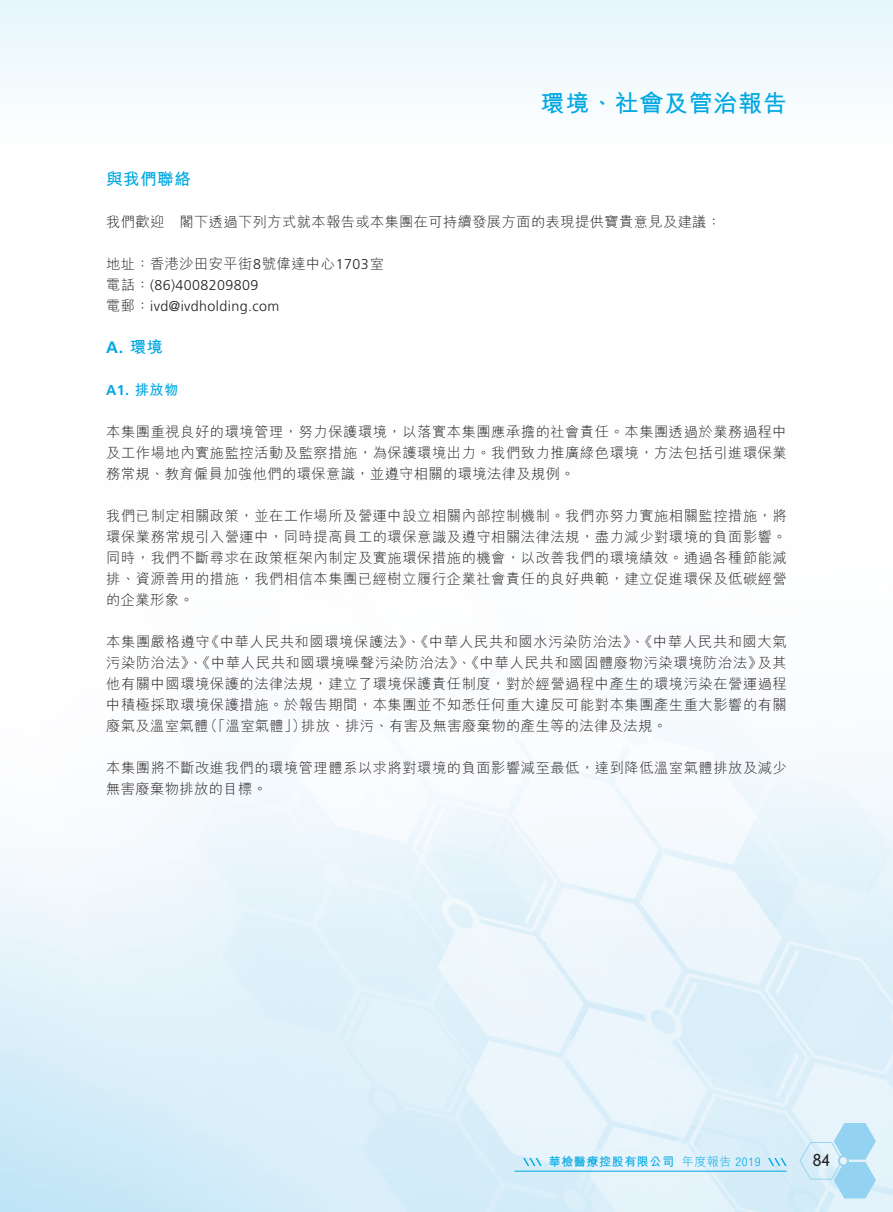
<style>
.page{position:relative;width:893px;height:1212px;background:#fff}
.page>*{position:absolute;margin:0;border:0;box-sizing:border-box;transform-origin:0 0}
.t1{font:700 24px "M Hei HK";letter-spacing:.03em;color:#00a8e2}
.t2{font:700 16.5px "M Hei HK";letter-spacing:.03em;color:#00a8e2}
.t3{font:700 16.5px "Frutiger LT Std";color:#00a8e2}
.t4{font:300 16.5px "DIN Neuzeit Grotesk Std";color:#231f20}
.t5{font:300 14.25px/21px "M Hei HK";letter-spacing:.04em;color:#231f20;text-align:justify}
.t6{font:300 14.25px/21px "Frutiger LT Std";letter-spacing:.03em;color:#231f20}
.t7{font:700 14.25px "Frutiger LT Std";color:#00a8e2}
.t8{font:700 12px "M Hei HK";letter-spacing:.05em;color:#00a8e2}
.t9{font:300 12px "M Hei HK";color:#00a8e2}
.s1{font-family:"Frutiger LT Std"}
.s2{font-family:"M Hei HK"}
.s3{font-family:"Helvetica Neue LT Std";font-stretch:condensed}
</style>
<div class="page">
<svg style="left:799px;top:1123px;width:77px;height:75px"></svg>
<div style="left:0;top:0;width:893px;height:170px;background:#f4fbfd"></div>
<svg style="left:523px;top:1158px;width:19px;height:8px"></svg>
<svg style="left:768px;top:1158px;width:19px;height:8px"></svg>
<hr style="left:514px;top:1171px;width:273px;height:1px;background:#00a8e2">
<h1 class="t1" style="left:541px;top:85px;width:248px">環境、社會及管治報告</h1>
<p class="t2" style="left:106px;top:167px;width:86px">與我們聯絡</p>
<p class="t5" style="left:106px;top:211px;width:616px">我們歡迎　閣下透過下列方式就本報告或本集團在可持續發展方面的表現提供寶貴意見及建議：</p>
<p class="t5" style="left:106px;top:253px;width:279px">地址：香港沙田安平街<span class="s1">8</span>號偉達中心<span class="s1">1703</span>室</p>
<p class="t6" style="left:106px;top:275px;width:174px"><span class="s2">電話：</span>)86(4008209809<br><span class="s2">電郵：</span>ivd@ivdholding.com</p>
<p class="t3" style="left:106px;top:337px;width:58px">A. <span class="s2">環境</span></p>
<p class="t7" style="left:106px;top:381px;width:74px">A1. <span class="s2">排放物</span></p>
<p class="t5" style="left:106px;top:421px;width:682px">本集團重視良好的環境管理，努力保護環境，以落實本集團應承擔的社會責任。本集團透過於業務過程中及工作場地內實施監控活動及監察措施，為保護環境出力。我們致力推廣綠色環境，方法包括引進環保業務常規、教育僱員加強他們的環保意識，並遵守相關的環境法律及規例。</p>
<p class="t5" style="left:106px;top:505px;width:682px">我們已制定相關政策，並在工作場所及營運中設立相關內部控制機制。我們亦努力實施相關監控措施，將環保業務常規引入營運中，同時提高員工的環保意識及遵守相關法律法規，盡力減少對環境的負面影響。同時，我們不斷尋求在政策框架內制定及實施環保措施的機會，以改善我們的環境績效。通過各種節能減排、資源善用的措施，我們相信本集團已經樹立履行企業社會責任的良好典範，建立促進環保及低碳經營的企業形象。</p>
<p class="t5" style="left:205px;top:631px;width:583px">《中華人民共和國環境保護法》、《中華人民共和國水污染防治法》、《中華人民共和國大氣</p>
<p class="t5" style="left:106px;top:631px;width:105px">本集團嚴格遵守</p>
<p class="t5" style="left:106px;top:652px;width:657px">污染防治法》、《中華人民共和國環境噪聲污染防治法》、《中華人民共和國固體廢物污染環境防治法》</p>
<p class="t5" style="left:106px;top:673px;width:682px">他有關中國環境保護的法律法規，建立了環境保護責任制度，對於經營過程中產生的環境污染在營運過程</p>
<p class="t5" style="left:106px;top:694px;width:682px">中積極採取環境保護措施。於報告期間，本集團並不知悉任何重大違反可能對本集團產生重大影響的有關</p>
<p class="t5" style="left:301px;top:715px;width:367px">排放、排污、有害及無害廢棄物的產生等的法律及法規。</p>
<p class="t5" style="left:757px;top:652px;width:31px">及其</p>
<p class="t5" style="left:203px;top:715px;width:104px">（「溫室氣體」）</p>
<p class="t5" style="left:106px;top:715px;width:104px">廢氣及溫室氣體</p>
<p class="t5" style="left:106px;top:757px;width:682px">本集團將不斷改進我們的環境管理體系以求將對環境的負面影響減至最低，達到降低溫室氣體排放及減少無害廢棄物排放的目標。</p>
<p class="t8" style="left:549px;top:1153px;width:127px">華檢醫療控股有限公司</p>
<p class="t9" style="left:682px;top:1156px;width:80px">年度報告 <span class="s3">2019</span></p>
<p class="t4" style="left:813px;top:1150px;width:19px">84</p>
</div>
